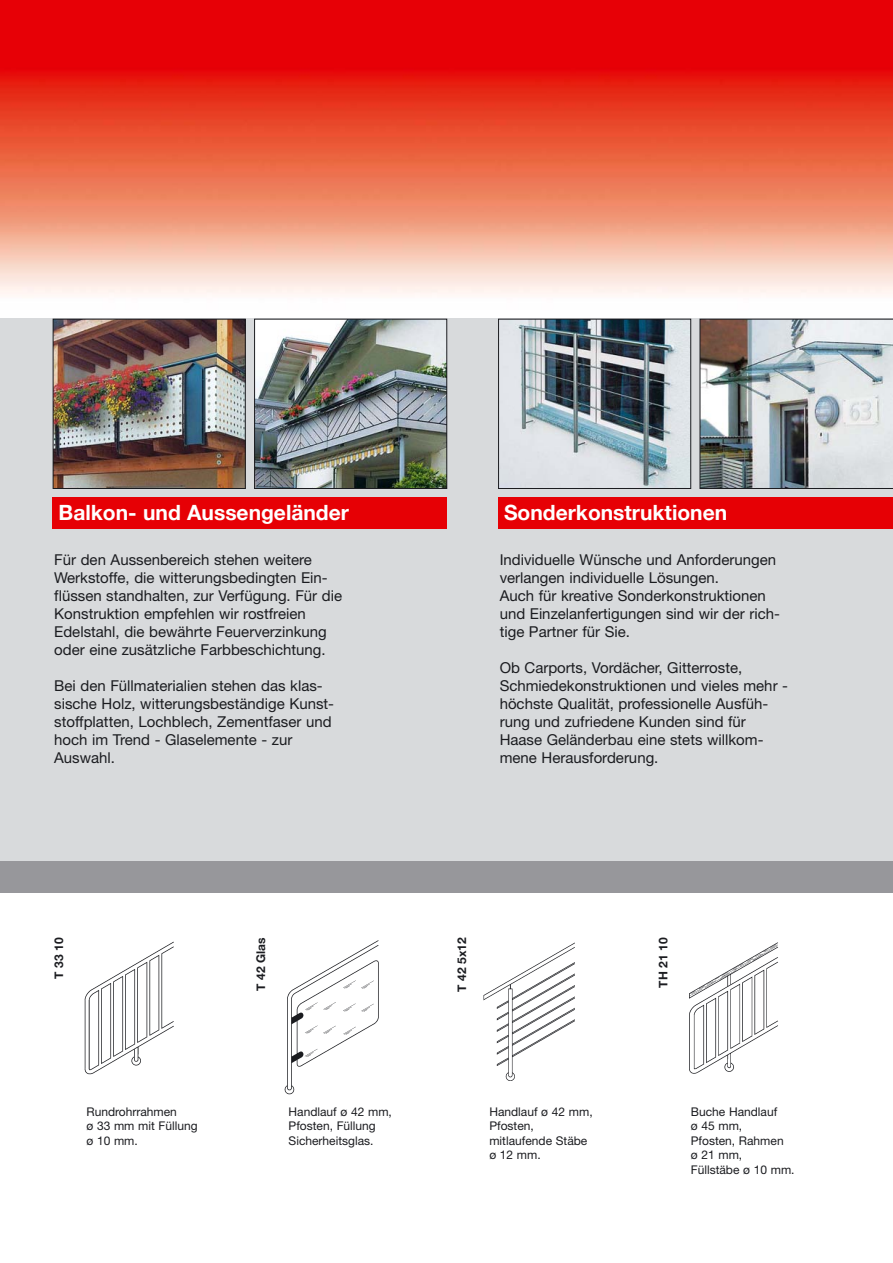
<style>
.page{position:relative;width:893px;height:1263px;background:#fff}
.page>*{position:absolute;margin:0;border:0;box-sizing:border-box;transform-origin:0 0}
.t1{font:700 21px "Helvetica Neue";color:#fff}
.t2{font:15px/18px "Helvetica Neue";color:#1b1c20}
.t3{font:12px/14.4px "Helvetica Neue";color:#1b1c20}
.t4{font:700 12px "Helvetica Neue";color:#1b1c20}
</style>
<div class="page">
<img style="left:0;top:0;width:892px;height:319px">
<img style="left:84px;top:941px;width:90px;height:134px">
<img style="left:284px;top:940px;width:95px;height:155px">
<img style="left:483px;top:942px;width:92px;height:139px">
<img style="left:689px;top:942px;width:89px;height:132px">
<div style="left:0;top:319px;width:892px;height:542px;background:#d8dadc"></div>
<div style="left:53px;top:497px;width:394px;height:32px;background:#e60005"></div>
<div style="left:498px;top:497px;width:394px;height:32px;background:#e60005"></div>
<div style="left:0;top:861px;width:892px;height:32px;background:#97979b"></div>
<img style="left:55px;top:321px;width:189px;height:166px">
<div style="left:53px;top:319px;width:193px;height:170px;border:1px solid #1b1c20"></div>
<img style="left:256px;top:321px;width:189px;height:166px">
<div style="left:254px;top:319px;width:193px;height:170px;border:1px solid #1b1c20"></div>
<img style="left:700px;top:319px;width:192px;height:170px">
<img style="left:500px;top:321px;width:189px;height:166px">
<div style="left:498px;top:319px;width:193px;height:170px;border:1px solid #1b1c20"></div>
<p class="t1" style="left:59px;top:499px;width:292px">Balkon- und Aussengeländer</p>
<p class="t1" style="left:504px;top:499px;width:225px">Sonderkonstruktionen</p>
<p class="t2" style="left:54px;top:552px;width:289px">Für den Aussenbereich stehen weitere Werkstoffe, die witterungsbedingten Ein&shy;flüssen standhalten, zur Verfügung. Für die Konstruktion empfehlen wir rostfreien Edelstahl, die bewährte Feuerverzinkung oder eine zusätzliche Farbbeschichtung.</p>
<p class="t2" style="left:54px;top:678px;width:281px">Bei den Füllmaterialien stehen das klas&shy;sische Holz, witterungsbeständige Kunst&shy;stoffplatten, Lochblech, Zementfaser und hoch im Trend - Glaselemente - zur Auswahl.</p>
<p class="t2" style="left:500px;top:552px;width:282px">Individuelle Wünsche und Anforderungen verlangen individuelle Lösungen.<br>Auch für kreative Sonderkonstruktionen und Einzelanfertigungen sind wir der rich&shy;tige Partner für Sie.</p>
<p class="t2" style="left:500px;top:660px;width:290px">Ob Carports, Vordächer, Gitterroste, Schmiedekonstruktionen und vieles mehr - höchste Qualität, professionelle Ausfüh&shy;rung und zufriedene Kunden sind für Haase Geländerbau eine stets willkom&shy;mene Herausforderung.</p>
<p class="t4" style="left:51px;top:978px;width:43px;rotate:-90deg">T 33 10</p>
<p class="t3" style="left:87px;top:1106px;width:113px">Rundrohrrahmen<br>ø 33 mm mit Füllung ø 10 mm.</p>
<p class="t4" style="left:254px;top:991px;width:55px;rotate:-90deg">T 42 Glas</p>
<p class="t4" style="left:454px;top:992px;width:56px;rotate:-90deg">T 42 5x12</p>
<p class="t4" style="left:656px;top:987px;width:52px;rotate:-90deg">TH 21 10</p>
<p class="t3" style="left:289px;top:1106px;width:105px">Handlauf ø 42 mm,<br>Pfosten, Füllung<br>Sicherheitsglas.</p>
<p class="t3" style="left:489px;top:1106px;width:105px">Handlauf ø 42 mm,<br>Pfosten, mitlaufende Stäbe ø 12 mm.</p>
<p class="t3" style="left:691px;top:1106px;width:105px">Buche Handlauf<br>ø 45 mm,<br>Pfosten, Rahmen<br>ø 21 mm,<br>Füllstäbe ø 10 mm.</p>
</div>
